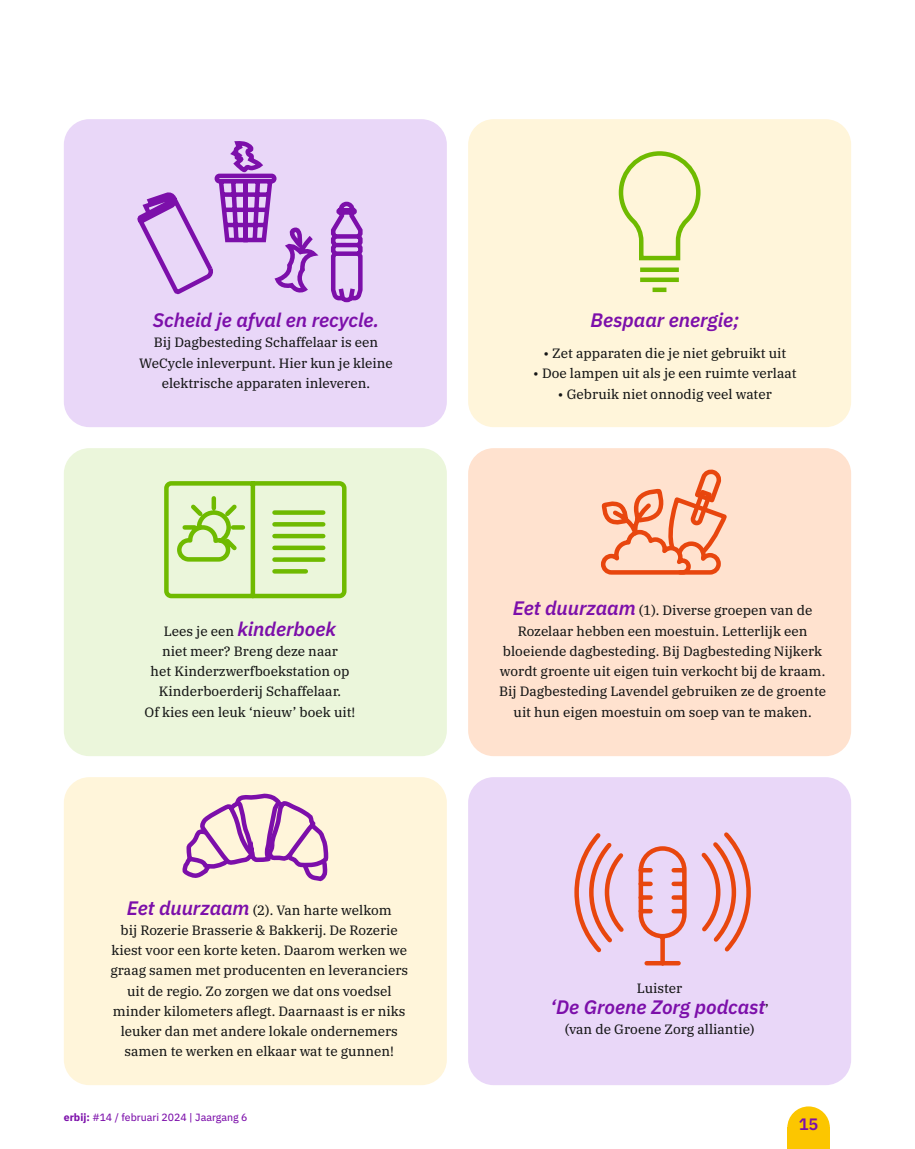
<style>
.page{position:relative;width:915px;height:1149px;background:#fff}
.page>*{position:absolute;margin:0;border:0;box-sizing:border-box;transform-origin:0 0}
.t1{font:italic 600 19.5px "IBM Plex Sans";color:#7c0faa}
.t2{font:600 16.5px "IBM Plex Sans";color:#7c0faa}
.t3{font:13.5px/20.2px "IBM Plex Serif Text";color:#151616;text-align:center}
.t4{font:10.5px "IBM Plex Sans Text";color:#7c0faa}
.s1{font-family:"IBM Plex Serif Text";font-weight:400;font-style:normal;font-size:13.5px;color:#151616}
.s2{font-family:"IBM Plex Sans";font-weight:600;font-style:italic;font-size:19.5px;color:#7c0faa}
.s3{font-family:"IBM Plex Sans";font-weight:700}
</style>
<div class="page">
<div style="left:64px;top:119px;width:382px;height:308px;background:#e9d7f8;border-radius:26px"></div>
<div style="left:468px;top:119px;width:382px;height:308px;background:#fff5da;border-radius:26px"></div>
<div style="left:64px;top:448px;width:382px;height:308px;background:#ebf6db;border-radius:26px"></div>
<div style="left:468px;top:448px;width:382px;height:308px;background:#ffe2cf;border-radius:26px"></div>
<div style="left:64px;top:777px;width:382px;height:307px;background:#fff5da;border-radius:26px"></div>
<div style="left:468px;top:777px;width:382px;height:307px;background:#e9d7f8;border-radius:26px"></div>
<svg style="left:601px;top:469px;width:126px;height:106px"></svg>
<svg style="left:137px;top:141px;width:181px;height:154px"></svg>
<svg style="left:331px;top:201px;width:32px;height:102px"></svg>
<svg style="left:164px;top:481px;width:183px;height:118px"></svg>
<svg style="left:618px;top:151px;width:83px;height:142px"></svg>
<svg style="left:182px;top:793px;width:147px;height:89px"></svg>
<svg style="left:574px;top:832px;width:177px;height:134px"></svg>
<div style="left:787px;top:1127px;width:42px;height:21px;background:#fcc600"></div>
<svg style="left:787px;top:1106px;width:42px;height:21px"></svg>
<h1 class="t1" style="left:153px;top:305px;width:228px">Scheid je afval en recycle.</h1>
<p class="t3" style="left:139px;top:331px;width:255px">Bij Dagbesteding Schaffelaar is een<br>WeCycle inleverpunt. Hier kun je kleine elektrische apparaten inleveren.</p>
<h1 class="t1" style="left:164px;top:613px;width:174px"><span class="s1">Lees je een</span> kinderboek</h1>
<p class="t3" style="left:144px;top:639px;width:212px">niet meer? Breng deze naar<br>het Kinderzwerfboekstation op<br>Kinderboerderij Schaffelaar.<br>Of kies een leuk ‘nieuw’ boek uit!</p>
<p class="t3" style="left:110px;top:898px;width:299px"><span class="s2">Eet duurzaam</span> (2). Van harte welkom<br>bij Rozerie Brasserie &amp; Bakkerij. De Rozerie kiest voor een korte keten. Daarom werken we graag samen met producenten en leveranciers uit de regio. Zo zorgen we dat ons voedsel minder kilometers aflegt. Daarnaast is er niks leuker dan met andere lokale ondernemers samen te werken en elkaar wat te gunnen!</p>
<p class="t4" style="left:64px;top:1109px;width:185px"><span class="s3">erbij:</span> #14 / februari 2024 | Jaargang 6</p>
<h1 class="t1" style="left:590px;top:305px;width:150px">Bespaar energie;</h1>
<p class="t3" style="left:543px;top:342px;width:244px">• Zet apparaten die je niet gebruikt uit</p>
<p class="t3" style="left:533px;top:362px;width:265px">• Doe lampen uit als je een ruimte verlaat</p>
<p class="t3" style="left:557px;top:382px;width:215px">• Gebruik niet onnodig veel water</p>
<p class="t3" style="left:499px;top:599px;width:328px"><span class="s2">Eet duurzaam</span> (1). Diverse groepen van de Rozelaar hebben een moestuin. Letterlijk een bloeiende dagbesteding. Bij Dagbesteding Nijkerk wordt groente uit eigen tuin verkocht bij de kraam.<br>Bij Dagbesteding Lavendel gebruiken ze de groente uit hun eigen moestuin om soep van te maken.</p>
<p class="t3" style="left:636px;top:977px;width:47px">Luister</p>
<h1 class="t1" style="left:550px;top:991px;width:220px">‘De Groene Zorg podcast<span class="s1">’</span></h1>
<p class="t3" style="left:564px;top:1017px;width:191px">(van de Groene Zorg alliantie)</p>
<p class="t2" style="left:798px;top:1110px;width:21px">15</p>
</div>
